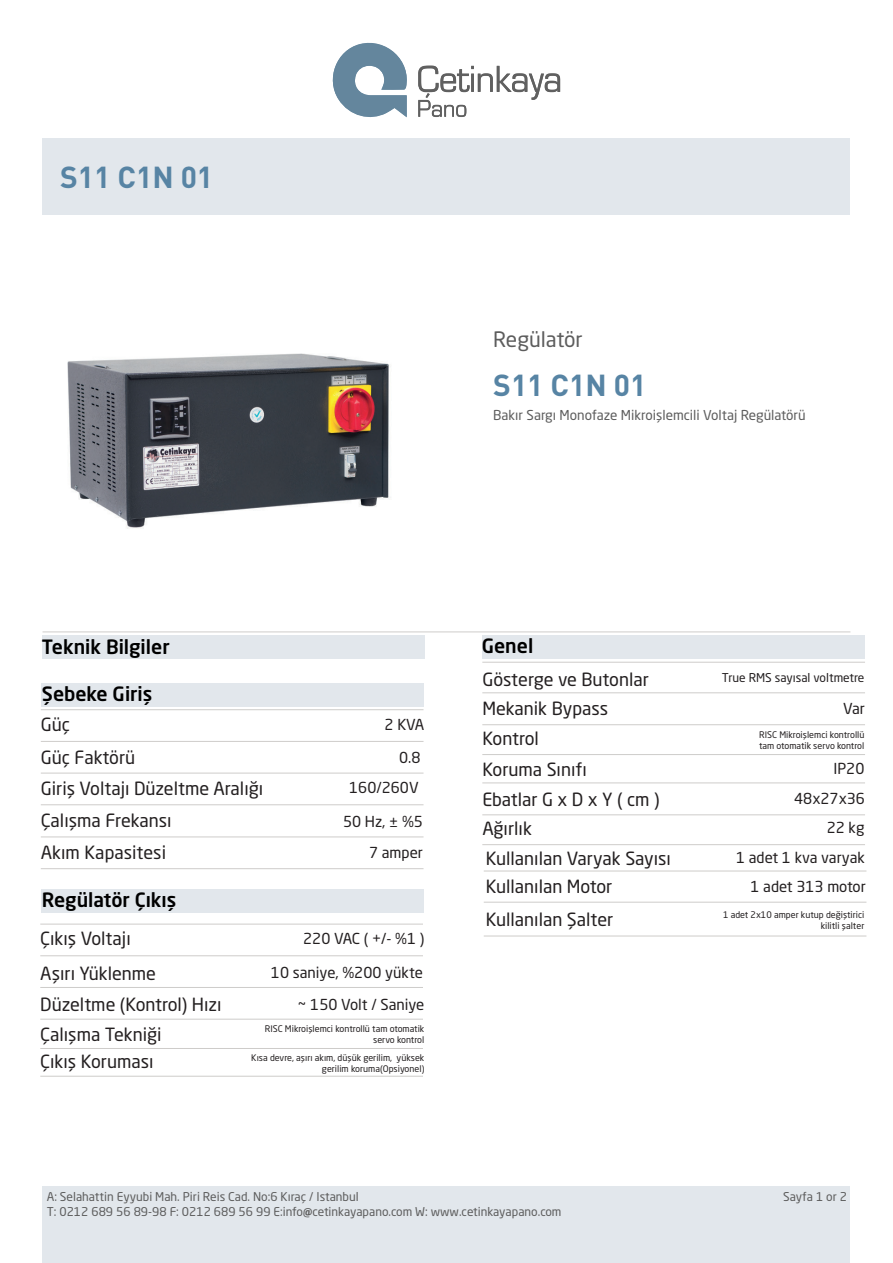
<style>
.page{position:relative;width:893px;height:1263px;background:#fff}
.page>*{position:absolute;margin:0;border:0;box-sizing:border-box;transform-origin:0 0}
.t1{font:700 30px "DIN Pro";color:#5784a4}
.t2{font:21px "Neo Sans Pro";color:#5d5d5d}
.t3{font:500 19.5px "Neo Sans Pro";color:#000}
.t4{font:18px "Neo Sans Pro";color:#231f20}
.t5{font:15px "Neo Sans Pro";color:#231f20}
.t6{font:13.5px "Neo Sans Pro";color:#5d5d5d}
.t7{font:12px/14.4px "Neo Sans Pro";color:#5d5d5d}
.t8{font:12px "Neo Sans Pro";color:#231f20}
.t9{font:9px/10.8px "Neo Sans Pro";color:#231f20;text-align:right}
.s1{font-weight:700}
</style>
<div class="page">
<div style="left:43px;top:1186px;width:807px;height:77px;background:#e2e7ec"></div>
<div style="left:43px;top:138px;width:807px;height:77px;background:#e2e7ec"></div>
<svg style="left:332px;top:42px;width:75px;height:76px"></svg>
<svg style="left:418px;top:66px;width:142px;height:51px"></svg>
<hr style="left:43px;top:631px;width:807px;height:1px;background:#ceccca">
<hr style="left:41px;top:709px;width:382px;height:1px;background:#ceccca">
<hr style="left:41px;top:741px;width:382px;height:1px;background:#ceccca">
<hr style="left:41px;top:773px;width:382px;height:1px;background:#ceccca">
<hr style="left:41px;top:804px;width:382px;height:1px;background:#ceccca">
<hr style="left:41px;top:836px;width:382px;height:1px;background:#ceccca">
<hr style="left:41px;top:868px;width:382px;height:1px;background:#ceccca">
<hr style="left:40px;top:924px;width:383px;height:1px;background:#ceccca">
<hr style="left:40px;top:955px;width:383px;height:1px;background:#ceccca">
<hr style="left:40px;top:987px;width:383px;height:1px;background:#ceccca">
<hr style="left:40px;top:1019px;width:383px;height:1px;background:#ceccca">
<hr style="left:40px;top:1048px;width:383px;height:1px;background:#ceccca">
<hr style="left:40px;top:1076px;width:383px;height:1px;background:#ceccca">
<hr style="left:482px;top:662px;width:383px;height:1px;background:#ceccca">
<hr style="left:482px;top:692px;width:383px;height:1px;background:#ceccca">
<hr style="left:482px;top:782px;width:383px;height:1px;background:#ceccca">
<hr style="left:482px;top:724px;width:383px;height:1px;background:#ceccca">
<hr style="left:482px;top:814px;width:383px;height:1px;background:#ceccca">
<hr style="left:482px;top:754px;width:383px;height:1px;background:#ceccca">
<hr style="left:482px;top:844px;width:383px;height:1px;background:#ceccca">
<hr style="left:484px;top:870px;width:382px;height:1px;background:#ceccca">
<hr style="left:484px;top:902px;width:382px;height:1px;background:#ceccca">
<hr style="left:484px;top:935px;width:382px;height:1px;background:#ceccca">
<div style="left:42px;top:635px;width:382px;height:23px;background:#e2e7ec"></div>
<div style="left:41px;top:683px;width:382px;height:24px;background:#e2e7ec"></div>
<div style="left:41px;top:889px;width:382px;height:24px;background:#e2e7ec"></div>
<div style="left:482px;top:635px;width:382px;height:23px;background:#e2e7ec"></div>
<img style="left:67px;top:353px;width:323px;height:176px">
<p class="t1" style="left:60px;top:157px;width:155px">S11 C1N 01</p>
<p class="t2" style="left:493px;top:326px;width:91px">Regülatör</p>
<p class="t1" style="left:493px;top:365px;width:155px">S11 C1N 01</p>
<p class="t6" style="left:493px;top:407px;width:314px">Bakır Sargı Monofaze Mikroişlemcili Voltaj Regülatörü</p>
<p class="t3" style="left:42px;top:634px;width:129px">Teknik Bilgiler</p>
<p class="t3" style="left:42px;top:681px;width:112px">Şebeke Giriş</p>
<p class="t4" style="left:41px;top:714px;width:31px">Güç</p>
<p class="t4" style="left:41px;top:746px;width:96px">Güç Faktörü</p>
<p class="t4" style="left:41px;top:777px;width:224px">Giriş Voltajı Düzeltme Aralığı</p>
<p class="t4" style="left:41px;top:809px;width:132px">Çalışma Frekansı</p>
<p class="t4" style="left:41px;top:841px;width:127px">Akım Kapasitesi</p>
<p class="t3" style="left:42px;top:888px;width:136px">Regülatör Çıkış</p>
<p class="t5" style="left:385px;top:716px;width:41px">2 KVA</p>
<p class="t5" style="left:399px;top:748px;width:23px">0.8</p>
<p class="t5" style="left:349px;top:778px;width:71px">160/260V</p>
<p class="t5" style="left:343px;top:812px;width:81px">50 Hz, ± %5</p>
<p class="t5" style="left:369px;top:844px;width:55px">7 amper</p>
<p class="t4" style="left:40px;top:927px;width:92px">Çıkış Voltajı</p>
<p class="t4" style="left:40px;top:962px;width:117px">Aşırı Yüklenme</p>
<p class="t4" style="left:40px;top:994px;width:183px">Düzeltme (Kontrol) Hızı</p>
<p class="t4" style="left:40px;top:1023px;width:123px">Çalışma Tekniği</p>
<p class="t4" style="left:40px;top:1051px;width:115px">Çıkış Koruması</p>
<p class="t5" style="left:303px;top:929px;width:123px">220 VAC ( +/- %1 )</p>
<p class="t5" style="left:271px;top:963px;width:154px">10 saniye, %200 yükte</p>
<p class="t5" style="left:297px;top:995px;width:128px">~ 150 Volt / Saniye</p>
<p class="t9" style="left:265px;top:1023px;width:161px">RISC Mikroişlemci kontrollü tam otomatik servo kontrol</p>
<p class="t9" style="left:251px;top:1052px;width:175px">Kısa devre, aşırı akım, düşük gerilim, yüksek gerilim koruma(Opsiyonel)</p>
<p class="t3" style="left:482px;top:633px;width:53px">Genel</p>
<p class="t4" style="left:482px;top:668px;width:168px">Gösterge ve Butonlar</p>
<p class="t8" style="left:722px;top:670px;width:144px">True RMS sayısal voltmetre</p>
<p class="t4" style="left:482px;top:698px;width:127px">Mekanik Bypass</p>
<p class="t5" style="left:843px;top:699px;width:23px">Var</p>
<p class="t4" style="left:482px;top:728px;width:58px">Kontrol</p>
<p class="t9" style="left:759px;top:729px;width:107px;text-align:left">RISC Mikroişlemci kontrollü tam otomatik servo kontrol</p>
<p class="t4" style="left:482px;top:758px;width:106px">Koruma Sınıfı</p>
<p class="t5" style="left:833px;top:760px;width:33px">IP20</p>
<p class="t4" style="left:482px;top:788px;width:179px">Ebatlar G x D x Y ( cm )</p>
<p class="t5" style="left:794px;top:790px;width:72px">48x27x36</p>
<p class="t4" style="left:482px;top:818px;width:51px">Ağırlık</p>
<p class="t5" style="left:827px;top:819px;width:39px">22 kg</p>
<p class="t4" style="left:486px;top:848px;width:187px">Kullanılan Varyak Sayısı</p>
<p class="t5" style="left:736px;top:848px;width:130px">1 adet 1 kva varyak</p>
<p class="t4" style="left:486px;top:875px;width:128px">Kullanılan Motor</p>
<p class="t5" style="left:750px;top:877px;width:117px">1 adet 313 motor</p>
<p class="t4" style="left:486px;top:908px;width:129px">Kullanılan Şalter</p>
<p class="t9" style="left:723px;top:909px;width:143px">1 adet 2x10 amper kutup değiştirici</p>
<p class="t9" style="left:821px;top:920px;width:45px">kilitli şalter</p>
<p class="t7" style="left:47px;top:1189px;width:516px">A: Selahattin Eyyubi Mah. Piri Reis Cad. No:6 Kıraç / Istanbul<br>T: 0212 689 56 89-98 F: 0212 689 56 99 E:info<span class="s1">@</span>cetinkayapano.com W: www.cetinkayapano.com</p>
<p class="t7" style="left:783px;top:1189px;width:65px">Sayfa 1 or 2</p>
</div>
